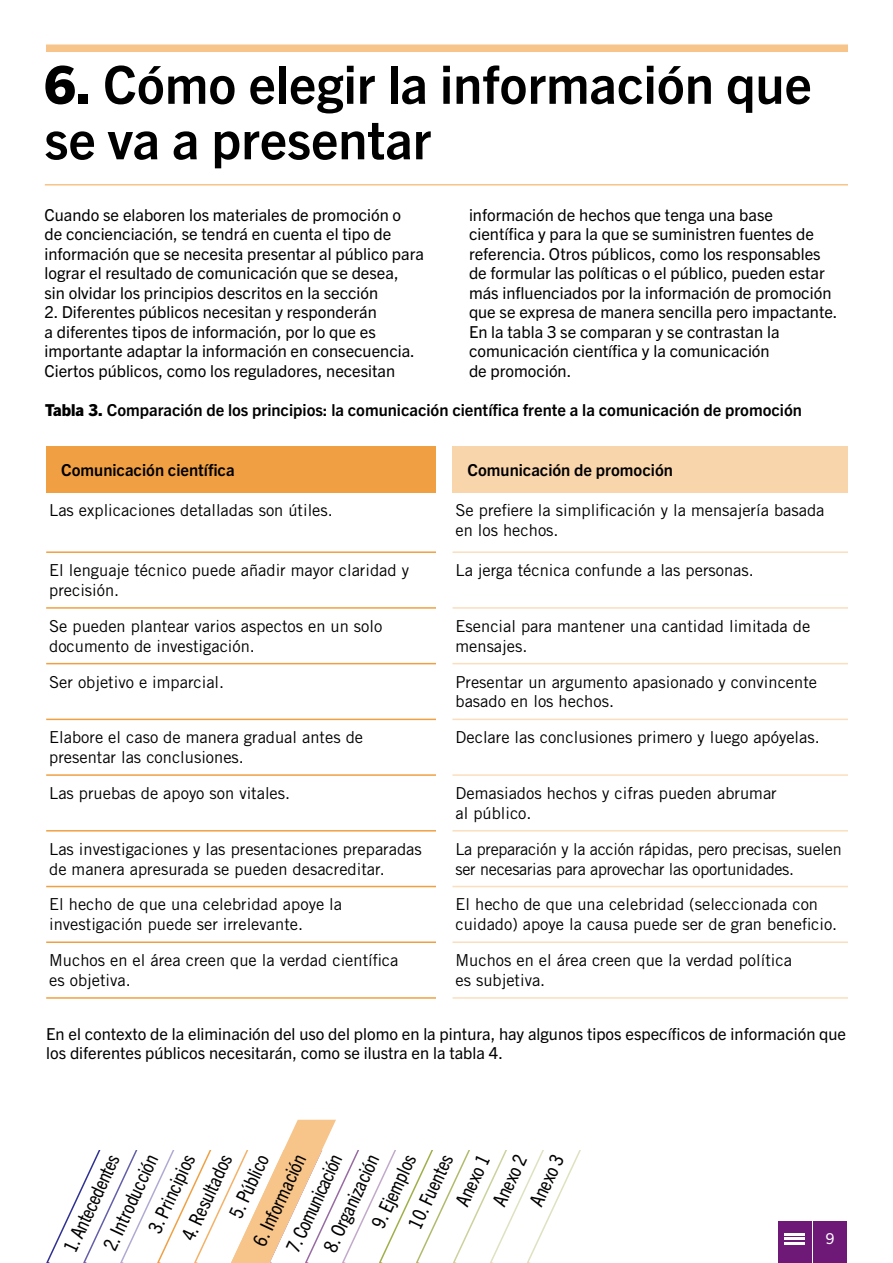
<style>
.page{position:relative;width:893px;height:1263px;background:#fff}
.page>*{position:absolute;margin:0;border:0;box-sizing:border-box;transform-origin:0 0}
.Chapter_Heading{font:700 52.5px/55.5px "Trade Gothic Next LT Pro";color:#000}
.t1{font:condensed 19.5px "Trade Gothic Next LT Pro";color:#000}
.Table_text__new{font:16.5px/19.8px "Trade Gothic LT Std";color:#000}
.Body_text{font:16.5px/19.5px "Trade Gothic Next LT Pro";color:#000}
.figure___table_title{font:700 16.5px "Trade Gothic Next LT Pro";color:#000}
.t2{font:15px "Trade Gothic Next LT Pro";color:#fff}
.s1{font-weight:800}
</style>
<div class="page">
<div style="left:813px;top:1221px;width:33px;height:42px;background:#6e1978"></div>
<div style="left:46px;top:44px;width:802px;height:8px;background:#f7c489"></div>
<hr style="left:45px;top:184px;width:803px;height:1px;background:#f7c489">
<svg style="left:46px;top:1119px;width:535px;height:144px"></svg>
<div style="left:46px;top:446px;width:390px;height:46px;background:#f0a043"></div>
<div style="left:452px;top:446px;width:396px;height:46px;background:#f9d5ac"></div>
<hr style="left:46px;top:551px;width:390px;height:2px;background:#f0a043">
<hr style="left:46px;top:607px;width:390px;height:2px;background:#f0a043">
<hr style="left:46px;top:663px;width:390px;height:1px;background:#f0a043">
<hr style="left:46px;top:719px;width:390px;height:1px;background:#f0a043">
<hr style="left:46px;top:774px;width:390px;height:2px;background:#f0a043">
<hr style="left:46px;top:830px;width:390px;height:1px;background:#f0a043">
<hr style="left:46px;top:886px;width:390px;height:1px;background:#f0a043">
<hr style="left:46px;top:941px;width:390px;height:2px;background:#f0a043">
<hr style="left:46px;top:997px;width:390px;height:2px;background:#f0a043">
<hr style="left:452px;top:551px;width:396px;height:2px;background:#fbdebe">
<hr style="left:452px;top:607px;width:396px;height:2px;background:#fbdebe">
<hr style="left:452px;top:663px;width:396px;height:1px;background:#fbdebe">
<hr style="left:452px;top:719px;width:396px;height:1px;background:#fbdebe">
<hr style="left:452px;top:774px;width:396px;height:2px;background:#fbdebe">
<hr style="left:452px;top:830px;width:396px;height:1px;background:#fbdebe">
<hr style="left:452px;top:886px;width:396px;height:1px;background:#fbdebe">
<hr style="left:452px;top:941px;width:396px;height:2px;background:#fbdebe">
<hr style="left:452px;top:997px;width:396px;height:2px;background:#fbdebe">
<div style="left:778px;top:1221px;width:33px;height:42px;background:#6e1978"></div>
<hr style="left:784px;top:1233px;width:20px;height:2px;background:#fff">
<hr style="left:784px;top:1237px;width:20px;height:3px;background:#fff">
<hr style="left:784px;top:1242px;width:20px;height:3px;background:#fff">
<p class="Chapter_Heading" style="left:44px;top:53px;width:769px"><span class="s1">6.</span> Cómo elegir la información que se va a presentar</p>
<p class="Body_text" style="left:44px;top:204px;width:381px">Cuando se elaboren los materiales de promoción o<br>de concienciación, se tendrá en cuenta el tipo de información que se necesita presentar al público para lograr el resultado de comunicación que se desea,<br>sin olvidar los principios descritos en la sección</p>
<p class="Body_text" style="left:44px;top:301px;width:372px">2. Diferentes públicos necesitan y responderán<br>a diferentes tipos de información, por lo que es importante adaptar la información en consecuencia.<br>Ciertos públicos, como los reguladores, necesitan</p>
<p class="Body_text" style="left:469px;top:204px;width:370px">información de hechos que tenga una base científica y para la que se suministren fuentes de referencia. Otros públicos, como los responsables de formular las políticas o el público, pueden estar más influenciados por la información de promoción que se expresa de manera sencilla pero impactante.<br>En la tabla 3 se comparan y se contrastan la comunicación científica y la comunicación<br>de promoción.</p>
<p class="figure___table_title" style="left:45px;top:398px;width:758px"><span class="s1">Tabla 3.</span> Comparación de los principios: la comunicación científica frente a la comunicación de promoción</p>
<p class="figure___table_title" style="left:61px;top:458px;width:175px">Comunicación científica</p>
<p class="figure___table_title" style="left:467px;top:458px;width:207px">Comunicación de promoción</p>
<p class="Table_text__new" style="left:49px;top:500px;width:285px">Las explicaciones detalladas son útiles.</p>
<p class="Table_text__new" style="left:455px;top:500px;width:370px">Se prefiere la simplificación y la mensajería basada en los hechos.</p>
<p class="Table_text__new" style="left:49px;top:560px;width:361px">El lenguaje técnico puede añadir mayor claridad y precisión.</p>
<p class="Table_text__new" style="left:455px;top:560px;width:300px">La jerga técnica confunde a las personas.</p>
<p class="Table_text__new" style="left:49px;top:616px;width:335px">Se pueden plantear varios aspectos en un solo documento de investigación.</p>
<p class="Table_text__new" style="left:455px;top:616px;width:356px">Esencial para mantener una cantidad limitada de mensajes.</p>
<p class="Table_text__new" style="left:49px;top:672px;width:177px">Ser objetivo e imparcial.</p>
<p class="Table_text__new" style="left:455px;top:672px;width:363px">Presentar un argumento apasionado y convincente basado en los hechos.</p>
<p class="Table_text__new" style="left:49px;top:727px;width:315px">Elabore el caso de manera gradual antes de presentar las conclusiones.</p>
<p class="Table_text__new" style="left:455px;top:727px;width:366px">Declare las conclusiones primero y luego apóyelas.</p>
<p class="Table_text__new" style="left:49px;top:783px;width:243px">Las pruebas de apoyo son vitales.</p>
<p class="Table_text__new" style="left:455px;top:783px;width:323px">Demasiados hechos y cifras pueden abrumar al público.</p>
<p class="Table_text__new" style="left:49px;top:839px;width:374px">Las investigaciones y las presentaciones preparadas de manera apresurada se pueden desacreditar.</p>
<p class="Table_text__new" style="left:455px;top:839px;width:388px">La preparación y la acción rápidas, pero precisas, suelen ser necesarias para aprovechar las oportunidades.</p>
<p class="Table_text__new" style="left:49px;top:894px;width:294px">El hecho de que una celebridad apoye la investigación puede ser irrelevante.</p>
<p class="Table_text__new" style="left:455px;top:894px;width:383px">El hecho de que una celebridad (seleccionada con cuidado) apoye la causa puede ser de gran beneficio.</p>
<p class="Table_text__new" style="left:49px;top:950px;width:351px">Muchos en el área creen que la verdad científica es objetiva.</p>
<p class="Table_text__new" style="left:455px;top:950px;width:338px">Muchos en el área creen que la verdad política es subjetiva.</p>
<p class="Body_text" style="left:46px;top:1023px;width:801px">En el contexto de la eliminación del uso del plomo en la pintura, hay algunos tipos específicos de información que los diferentes públicos necesitarán, como se ilustra en la tabla 4.</p>
<p class="t1" style="left:402px;top:1222px;width:81px;rotate:-65deg">10. Fuentes</p>
<p class="t1" style="left:449px;top:1200px;width:57px;rotate:-65deg">Anexo 1</p>
<p class="t1" style="left:486px;top:1200px;width:57px;rotate:-65deg">Anexo 2</p>
<p class="t1" style="left:523px;top:1200px;width:57px;rotate:-65deg">Anexo 3</p>
<p class="t1" style="left:175px;top:1233px;width:94px;rotate:-65deg">4. Resultados</p>
<p class="t1" style="left:142px;top:1226px;width:86px;rotate:-65deg">3. Principios</p>
<p class="t1" style="left:223px;top:1211px;width:69px;rotate:-65deg">5. Público</p>
<p class="t1" style="left:57px;top:1246px;width:107px;rotate:-65deg">1. Antecedentes</p>
<p class="t1" style="left:365px;top:1221px;width:80px;rotate:-65deg">9. Ejemplos</p>
<p class="t1" style="left:280px;top:1245px;width:107px;rotate:-65deg">7. Comunicación</p>
<p class="t1" style="left:317px;top:1245px;width:107px;rotate:-65deg">8. Organización</p>
<p class="t1" style="left:97px;top:1243px;width:105px;rotate:-65deg">2. Introducción</p>
<p class="t1" style="left:246px;top:1239px;width:100px;rotate:-65deg">6. Información</p>
<p class="t2" style="left:826px;top:1228px;width:10px">9</p>
</div>
